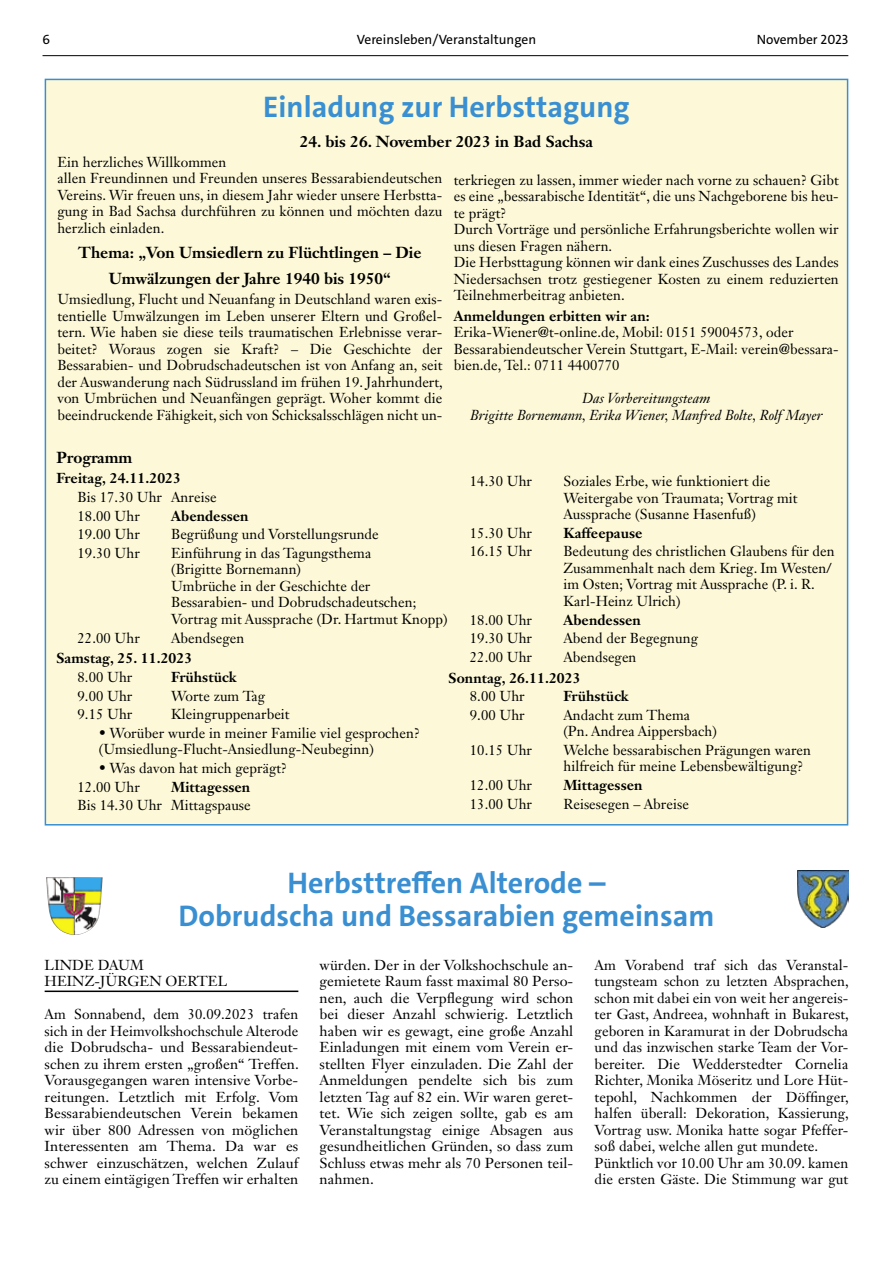
<style>
.page{position:relative;width:893px;height:1263px;background:#fff}
.page>*{position:absolute;margin:0;border:0;box-sizing:border-box;transform-origin:0 0}
.t1{font:700 30px/33px "The Sans";color:#398fd1;text-align:center}
.t2{font:700 15.75px/25.5px "Janson Text LT Std";color:#000;text-align:center}
.t3{font:14.25px/16.5px "Janson Text LT Std";letter-spacing:.005em;color:#000}
.t4{font:700 14.25px "Janson Text LT Std";letter-spacing:.005em;color:#000}
.t5{font:italic 14.25px/16.5px "Janson Text LT Std";letter-spacing:.005em;color:#000;text-align:center}
.t6{font:13.5px "The Sans";color:#000}
</style>
<div class="page">
<hr style="left:43px;top:55px;width:805px;height:1px;background:#000">
<div style="left:45px;top:79px;width:803px;height:746px;background:#fdf9d8;border:2px solid #398fd1"></div>
<img style="left:797px;top:870px;width:51px;height:58px">
<img style="left:46px;top:877px;width:57px;height:58px">
<hr style="left:45px;top:990px;width:253px;height:2px;background:#000">
<p class="t6" style="left:43px;top:31px;width:9px">6</p>
<p class="t6" style="left:357px;top:31px;width:181px">Vereinsleben/Veranstaltungen</p>
<p class="t6" style="left:757px;top:31px;width:93px">November 2023</p>
<h1 class="t1" style="left:263px;top:91px;width:368px">Einladung zur Herbsttagung</h1>
<p class="t2" style="left:300px;top:129px;width:295px">24. bis 26. November 2023 in Bad Sachsa</p>
<p class="t3" style="left:57px;top:153px;width:387px">Ein herzliches Willkommen<br>allen Freundinnen und Freunden unseres Bessarabiendeutschen Vereins. Wir freuen uns, in diesem Jahr wieder unsere Herbstta&shy;gung in Bad Sachsa durchführen zu können und möchten dazu herzlich einladen.</p>
<p class="t2" style="left:78px;top:240px;width:345px">Thema: „Von Umsiedlern zu Flüchtlingen – Die<br>Umwälzungen der Jahre 1940 bis 1950“</p>
<p class="t3" style="left:57px;top:291px;width:387px;text-align:justify">Umsiedlung, Flucht und Neuanfang in Deutschland waren exis&shy;tentielle Umwälzungen im Leben unserer Eltern und Großel&shy;tern. Wie haben sie diese teils traumatischen Erlebnisse verar&shy;beitet? Woraus zogen sie Kraft? – Die Geschichte der Bessarabien- und Dobrudschadeutschen ist von Anfang an, seit der Auswanderung nach Südrussland im frühen 19. Jahrhundert, von Umbrüchen und Neuanfängen geprägt. Woher kommt die beeindruckende Fähigkeit, sich von Schicksalsschlägen nicht un-</p>
<p class="t3" style="left:454px;top:171px;width:387px">terkriegen zu lassen, immer wieder nach vorne zu schauen? Gibt es eine „bessarabische Identität“, die uns Nachgeborene bis heu&shy;te prägt?<br>Durch Vorträge und persönliche Erfahrungsberichte wollen wir uns diesen Fragen nähern.<br>Die Herbsttagung können wir dank eines Zuschusses des Landes Niedersachsen trotz gestiegener Kosten zu einem reduzierten Teilnehmerbeitrag anbieten.</p>
<p class="t4" style="left:454px;top:307px;width:198px">Anmeldungen erbitten wir an:</p>
<p class="t3" style="left:454px;top:324px;width:386px">Erika-Wiener@t-online.de, Mobil: 0151 59004573, oder<br>Bessarabiendeutscher Verein Stuttgart, E-Mail: verein@bessara&shy;bien.de, Tel.: 0711 4400770</p>
<p class="t5" style="left:470px;top:390px;width:354px">Das Vorbereitungsteam<br>Brigitte Bornemann, Erika Wiener, Manfred Bolte, Rolf Mayer</p>
<p class="t2" style="left:56px;top:444px;width:78px">Programm</p>
<p class="t4" style="left:56px;top:469px;width:126px">Freitag, 24.11.2023</p>
<p class="t3" style="left:78px;top:488px;width:140px;line-height:18.6px">Bis 17.30 Uhr Anreise<br>18.00 Uhr</p>
<p class="t3" style="left:470px;top:473px;width:64px">14.30 Uhr</p>
<p class="t3" style="left:563px;top:473px;width:236px">Soziales Erbe, wie funktioniert die<br>Weitergabe von Traumata; Vortrag mit<br>Aussprache (Susanne Hasenfuß)</p>
<p class="t3" style="left:470px;top:524px;width:64px">15.30 Uhr</p>
<p class="t4" style="left:563px;top:524px;width:81px">Kaffeepause</p>
<p class="t3" style="left:470px;top:543px;width:64px">16.15 Uhr</p>
<p class="t3" style="left:563px;top:543px;width:273px">Bedeutung des christlichen Glaubens für den Zusammenhalt nach dem Krieg. Im Westen/ im Osten; Vortrag mit Aussprache (P. i. R.<br>Karl-Heinz Ulrich)</p>
<p class="t3" style="left:470px;top:611px;width:64px">18.00 Uhr</p>
<p class="t4" style="left:563px;top:610px;width:79px">Abendessen</p>
<p class="t3" style="left:470px;top:630px;width:64px">19.30 Uhr</p>
<p class="t3" style="left:563px;top:630px;width:136px">Abend der Begegnung</p>
<p class="t3" style="left:470px;top:648px;width:64px">22.00 Uhr</p>
<p class="t3" style="left:563px;top:648px;width:75px">Abendsegen</p>
<p class="t4" style="left:449px;top:668px;width:133px">Sonntag, 26.11.2023</p>
<p class="t3" style="left:470px;top:688px;width:56px">8.00 Uhr</p>
<p class="t4" style="left:563px;top:687px;width:67px">Frühstück</p>
<p class="t3" style="left:470px;top:706px;width:56px">9.00 Uhr</p>
<p class="t3" style="left:563px;top:706px;width:155px">Andacht zum Thema (Pn. Andrea Aippersbach)</p>
<p class="t3" style="left:470px;top:742px;width:64px">10.15 Uhr</p>
<p class="t3" style="left:563px;top:742px;width:249px">Welche bessarabischen Prägungen waren hilfreich für meine Lebensbewältigung?</p>
<p class="t3" style="left:470px;top:777px;width:64px">12.00 Uhr</p>
<p class="t4" style="left:563px;top:776px;width:81px">Mittagessen</p>
<p class="t3" style="left:470px;top:795px;width:64px">13.00 Uhr</p>
<p class="t3" style="left:563px;top:795px;width:127px">Reisesegen – Abreise</p>
<p class="t4" style="left:171px;top:506px;width:79px">Abendessen</p>
<p class="t3" style="left:78px;top:526px;width:64px">19.00 Uhr</p>
<p class="t3" style="left:171px;top:526px;width:209px">Begrüßung und Vorstellungsrunde</p>
<p class="t3" style="left:78px;top:545px;width:64px">19.30 Uhr</p>
<p class="t3" style="left:171px;top:545px;width:278px">Einführung in das Tagungsthema<br>(Brigitte Bornemann)<br>Umbrüche in der Geschichte der Bessarabien- und Dobrudschadeutschen; Vortrag mit Aussprache (Dr. Hartmut Knopp)</p>
<p class="t3" style="left:78px;top:629px;width:64px">22.00 Uhr</p>
<p class="t3" style="left:171px;top:629px;width:75px">Abendsegen</p>
<p class="t4" style="left:56px;top:649px;width:137px">Samstag, 25. 11.2023</p>
<p class="t3" style="left:78px;top:669px;width:56px">8.00 Uhr</p>
<p class="t4" style="left:171px;top:668px;width:67px">Frühstück</p>
<p class="t3" style="left:78px;top:687px;width:56px">9.00 Uhr</p>
<p class="t3" style="left:171px;top:687px;width:95px">Worte zum Tag</p>
<p class="t3" style="left:78px;top:706px;width:56px">9.15 Uhr</p>
<p class="t3" style="left:171px;top:706px;width:120px">Kleingruppenarbeit</p>
<p class="t3" style="left:99px;top:724px;width:323px">• Worüber wurde in meiner Familie viel gesprochen? (Umsiedlung-Flucht-Ansiedlung-Neubeginn)</p>
<p class="t3" style="left:78px;top:759px;width:211px;line-height:18.6px;text-indent:21px">• Was davon hat mich geprägt?<br>12.00 Uhr</p>
<p class="t4" style="left:171px;top:777px;width:81px">Mittagessen</p>
<p class="t3" style="left:78px;top:797px;width:175px">Bis 14.30 Uhr Mittagspause</p>
<h1 class="t1" style="left:179px;top:866px;width:537px">Herbsttreffen Alterode –<br>Dobrudscha und Bessarabien gemeinsam</h1>
<p class="t3" style="left:45px;top:956px;width:184px">LINDE DAUM<br>HEINZ-JÜRGEN OERTEL</p>
<p class="t3" style="left:45px;top:1006px;width:256px;text-align:justify">Am Sonnabend, dem 30.09.2023 trafen sich in der Heimvolkshochschule Alterode die Dobrudscha- und Bessarabiendeut&shy;schen zu ihrem ersten „großen“ Treffen.<br>Vorausgegangen waren intensive Vorbe&shy;reitungen. Letztlich mit Erfolg. Vom Bessarabiendeutschen Verein bekamen wir über 800 Adressen von möglichen Interessenten am Thema. Da war es schwer einzuschätzen, welchen Zulauf zu einem eintägigen Treffen wir erhalten</p>
<p class="t3" style="left:320px;top:956px;width:255px;text-align:justify">würden. Der in der Volkshochschule an&shy;gemietete Raum fasst maximal 80 Perso&shy;nen, auch die Verpflegung wird schon bei dieser Anzahl schwierig. Letztlich haben wir es gewagt, eine große Anzahl Einladungen mit einem vom Verein er&shy;stellten Flyer einzuladen. Die Zahl der Anmeldungen pendelte sich bis zum letzten Tag auf 82 ein. Wir waren geret&shy;tet. Wie sich zeigen sollte, gab es am Veranstaltungstag einige Absagen aus gesundheitlichen Gründen, so dass zum Schluss etwas mehr als 70 Personen teil&shy;nahmen.</p>
<p class="t3" style="left:595px;top:956px;width:256px">Am Vorabend traf sich das Veranstal&shy;tungsteam schon zu letzten Absprachen, schon mit dabei ein von weit her angereis&shy;ter Gast, Andreea, wohnhaft in Bukarest, geboren in Karamurat in der Dobrudscha und das inzwischen starke Team der Vor&shy;bereiter. Die Wedderstedter Cornelia Richter, Monika Möseritz und Lore Hüt&shy;tepohl, Nachkommen der Döffinger, halfen überall: Dekoration, Kassierung, Vortrag usw. Monika hatte sogar Pfeffer&shy;soß dabei, welche allen gut mundete.<br>Pünktlich vor 10.00 Uhr am 30.09. kamen die ersten Gäste. Die Stimmung war gut</p>
</div>
